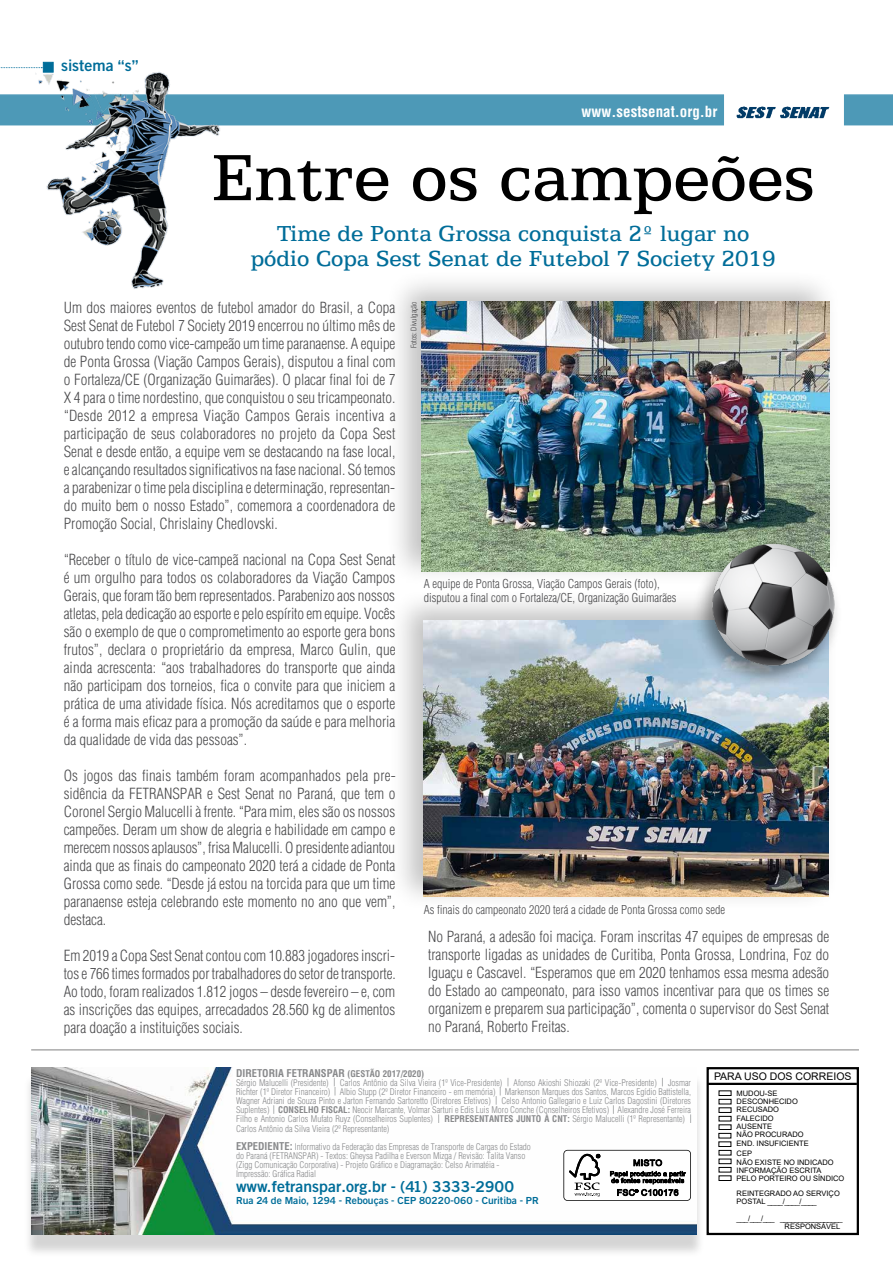
<style>
.page{position:relative;width:893px;height:1263px;background:#fff}
.page>*{position:absolute;margin:0;border:0;box-sizing:border-box;transform-origin:0 0}
.t1{font:67.5px "ATF Antique";color:#000}
.t2{font:22.5px/25.5px "ATF Antique";color:#006d99;text-align:center}
.t3{font:300 condensed 15px/18px "Helvetica";color:#4b4b4d;text-align:justify}
.t4{font:700 15px "Goethe Gothic";color:#006d99}
.t5{font:700 condensed 15px "Helvetica";color:#fff}
.t6{font:300 condensed 12px/13.5px "Helvetica";color:#4b4b4d}
.t7{font:700 condensed 10.5px "Helvetica";color:#88898b}
.t8{font:10.5px "Arial";color:#000}
.t9{font:700 9.75px "Goethe Gothic";color:#006d99}
.t10{font:300 condensed 9px/9.1px "Helvetica";color:#88898b}
.t11{font:7.5px/8.2px "Arial";color:#000}
.t12{font:300 condensed 7.5px "Helvetica";color:#4b4b4d}
.s1{font-size:9px}
.s2{font-weight:700}
.s3{font-weight:700;font-size:10.5px}
</style>
<div class="page">
<div style="left:706px;top:1067px;width:153px;height:168px;border:2px solid #000"></div>
<hr style="left:708px;top:1083px;width:149px;height:2px;background:#000">
<div style="left:719px;top:1090px;width:12px;height:6px;border:1px solid #000"></div>
<div style="left:719px;top:1099px;width:12px;height:5px;border:1px solid #000"></div>
<div style="left:719px;top:1107px;width:12px;height:6px;border:1px solid #000"></div>
<div style="left:719px;top:1116px;width:12px;height:5px;border:1px solid #000"></div>
<div style="left:719px;top:1124px;width:12px;height:6px;border:1px solid #000"></div>
<div style="left:718px;top:1133px;width:13px;height:5px;border:1px solid #000"></div>
<div style="left:718px;top:1141px;width:13px;height:6px;border:1px solid #000"></div>
<div style="left:719px;top:1150px;width:12px;height:5px;border:1px solid #000"></div>
<div style="left:719px;top:1159px;width:12px;height:5px;border:1px solid #000"></div>
<div style="left:719px;top:1167px;width:12px;height:5px;border:1px solid #000"></div>
<div style="left:719px;top:1175px;width:12px;height:6px;border:1px solid #000"></div>
<hr style="left:31px;top:1049px;width:828px;height:1px;background:#000">
<div style="left:23px;top:1074px;width:682px;height:183px;background:#000;opacity:.17"></div>
<img style="left:31px;top:1067px;width:665px;height:167px">
<svg style="left:334px;top:1078px;width:2px;height:17px"></svg>
<svg style="left:496px;top:1087px;width:5px;height:18px"></svg>
<svg style="left:563px;top:1150px;width:128px;height:51px"></svg>
<div style="left:0;top:94px;width:724px;height:31px;background:#4d99b7"></div>
<img style="left:736px;top:106px;width:94px;height:13px">
<div style="left:844px;top:94px;width:49px;height:31px;background:#4d99b7"></div>
<div style="left:43px;top:62px;width:10px;height:10px;background:#006d99;border:1px solid #006d99"></div>
<svg style="left:0;top:67px;width:35px;height:1px"></svg>
<div style="left:385px;top:269px;width:456px;height:318px;background:#000;opacity:.25"></div>
<img style="left:421px;top:301px;width:408px;height:270px">
<div style="left:389px;top:589px;width:450px;height:322px;background:#000;opacity:.25"></div>
<img style="left:424px;top:620px;width:404px;height:276px">
<img style="left:35px;top:67px;width:197px;height:222px">
<div style="left:692px;top:539px;width:150px;height:151px;background:#000;opacity:.45"></div>
<img style="left:712px;top:543px;width:123px;height:123px">
<p class="t4" style="left:61px;top:57px;width:79px">sistema “s”</p>
<p class="t5" style="left:582px;top:103px;width:137px">www.sestsenat.org.br</p>
<h1 class="t1" style="left:212px;top:140px;width:605px">Entre os campeões</h1>
<h2 class="t2" style="left:251px;top:221px;width:526px">Time de Ponta Grossa conquista 2º lugar no pódio Copa Sest Senat de Futebol 7 Society 2019</h2>
<p class="t12" style="left:410px;top:348px;width:49px;rotate:-90deg">Fotos: Divulgação</p>
<p class="t3" style="left:64px;top:299px;width:333px">Um dos maiores eventos de futebol amador do Brasil, a Copa Sest Senat de Futebol 7 Society 2019 encerrou no último mês de outubro tendo como vice-campeão um time paranaense. A equipe de Ponta Grossa (Viação Campos Gerais), disputou a final com o Fortaleza/CE (Organização Guimarães). O placar final foi de 7<br>X 4 para o time nordestino, que conquistou o seu tricampeonato. “Desde 2012 a empresa Viação Campos Gerais incentiva a participação de seus colaboradores no projeto da Copa Sest Senat e desde então, a equipe vem se destacando na fase local, e alcançando resultados significativos na fase nacional. Só temos a parabenizar o time pela disciplina e determinação, representan&shy;do muito bem o nosso Estado”, comemora a coordenadora de Promoção Social, Chrislainy Chedlovski.</p>
<p class="t3" style="left:64px;top:551px;width:333px">“Receber o título de vice-campeã nacional na Copa Sest Senat é um orgulho para todos os colaboradores da Viação Campos Gerais, que foram tão bem representados. Parabenizo aos nossos atletas, pela dedicação ao esporte e pelo espírito em equipe. Vocês são o exemplo de que o comprometimento ao esporte gera bons frutos”, declara o proprietário da empresa, Marco Gulin, que ainda acrescenta: “aos trabalhadores do transporte que ainda não participam dos torneios, fica o convite para que iniciem a prática de uma atividade física. Nós acreditamos que o esporte é a forma mais eficaz para a promoção da saúde e para melhoria da qualidade de vida das pessoas”.</p>
<p class="t3" style="left:64px;top:767px;width:333px">Os jogos das finais também foram acompanhados pela pre&shy;sidência da FETRANSPAR e Sest Senat no Paraná, que tem o Coronel Sergio Malucelli à frente. “Para mim, eles são os nossos campeões. Deram um show de alegria e habilidade em campo e merecem nossos aplausos”, frisa Malucelli. O presidente adiantou ainda que as finais do campeonato 2020 terá a cidade de Ponta Grossa como sede. “Desde já estou na torcida para que um time paranaense esteja celebrando este momento no ano que vem”, destaca.</p>
<p class="t3" style="left:64px;top:947px;width:333px">Em 2019 a Copa Sest Senat contou com 10.883 jogadores inscri&shy;tos e 766 times formados por trabalhadores do setor de transporte.<br>Ao todo, foram realizados 1.812 jogos – desde fevereiro – e, com as inscrições das equipes, arrecadados 28.560 kg de alimentos para doação a instituições sociais.</p>
<p class="t6" style="left:424px;top:577px;width:254px">A equipe de Ponta Grossa, Viação Campos Gerais (foto), disputou a final com o Fortaleza/CE, Organização Guimarães</p>
<p class="t6" style="left:424px;top:903px;width:303px">As finais do campeonato 2020 terá a cidade de Ponta Grossa como sede</p>
<p class="t3" style="left:428px;top:928px;width:403px">No Paraná, a adesão foi maciça. Foram inscritas 47 equipes de empresas de transporte ligadas as unidades de Curitiba, Ponta Grossa, Londrina, Foz do Iguaçu e Cascavel. “Esperamos que em 2020 tenhamos essa mesma adesão do Estado ao campeonato, para isso vamos incentivar para que os times se organizem e preparem sua participação”, comenta o supervisor do Sest Senat no Paraná, Roberto Freitas.</p>
<p class="t7" style="left:236px;top:1066px;width:190px">DIRETORIA FETRANSPAR <span class="s1">(GESTÃO 2017/2020)</span></p>
<p class="t8" style="left:714px;top:1069px;width:139px">PARA USO DOS CORREIOS</p>
<p class="t10" style="left:236px;top:1078px;width:456px;text-align:justify">Sérgio Malucelli (Presidente) Carlos Antônio da Silva Vieira (1º Vice-Presidente) Afonso Akioshi Shiozaki (2º Vice-Presidente) Josmar Richter (1º Diretor Financeiro) Albio Stupp (2º Diretor Financeiro - em memória) Markenson Marques dos Santos, Marcos Egídio Battistella, Wagner Adriani de Souza Pinto e Jarton Fernando Sartoretto (Diretores Efetivos) Celso Antonio Gallegario e Luiz Carlos Dagostini (Diretores Suplentes) <span class="s2">CONSELHO FISCAL:</span> Neocir Marcante, Volmar Sarturi e Edis Luis Moro Conche (Conselheiros Efetivos) Alexandre José Ferreira Filho e Antonio Carlos Mufato Ruyz (Conselheiros Suplentes)</p>
<p class="t11" style="left:737px;top:1089px;width:69px">MUDOU-SE<br>DESCONHECIDO<br>RECUSADO<br>FALECIDO<br>AUSENTE<br>NÃO PROCURADO</p>
<p class="t11" style="left:737px;top:1139px;width:99px;line-height:9.3px">END. INSUFICIENTE<br>CEP<br>NÃO EXISTE NO INDICADO</p>
<p class="t11" style="left:737px;top:1166px;width:109px">INFORMAÇÃO ESCRITA<br>PELO PORTEIRO OU SÍNDICO</p>
<p class="t11" style="left:737px;top:1189px;width:105px">REINTEGRADO AO SERVIÇO<br>POSTAL ____/____/____</p>
<p class="t11" style="left:785px;top:1214px;width:60px;text-indent:-48px">___/___/___ _________________<br>RESPONSÁVEL</p>
<p class="t10" style="left:445px;top:1114px;width:242px"><span class="s2">REPRESENTANTES JUNTO À CNT:</span> Sérgio Malucelli (1º Representante)</p>
<p class="t10" style="left:236px;top:1119px;width:296px;line-height:18.3px">Carlos Antônio da Silva Vieira (2º Representante)<br><span class="s3">EXPEDIENTE:</span> Informativo da Federação das Empresas de Transporte de Cargas do Estado</p>
<p class="t10" style="left:236px;top:1151px;width:291px">do Paraná (FETRANSPAR) - Textos: Gheysa Padilha e Everson Mizga / Revisão: Talita Vanso (Zigg Comunicação Corporativa) - Projeto Gráfico e Diagramação: Celso Arimatéia -<br>Impressão: Gráfica Radial</p>
<p class="t4" style="left:236px;top:1177px;width:280px">www.fetranspar.org.br - (41) 3333-2900</p>
<p class="t9" style="left:236px;top:1194px;width:304px">Rua 24 de Maio, 1294 - Rebouças - CEP 80220-060 - Curitiba - PR</p>
</div>
